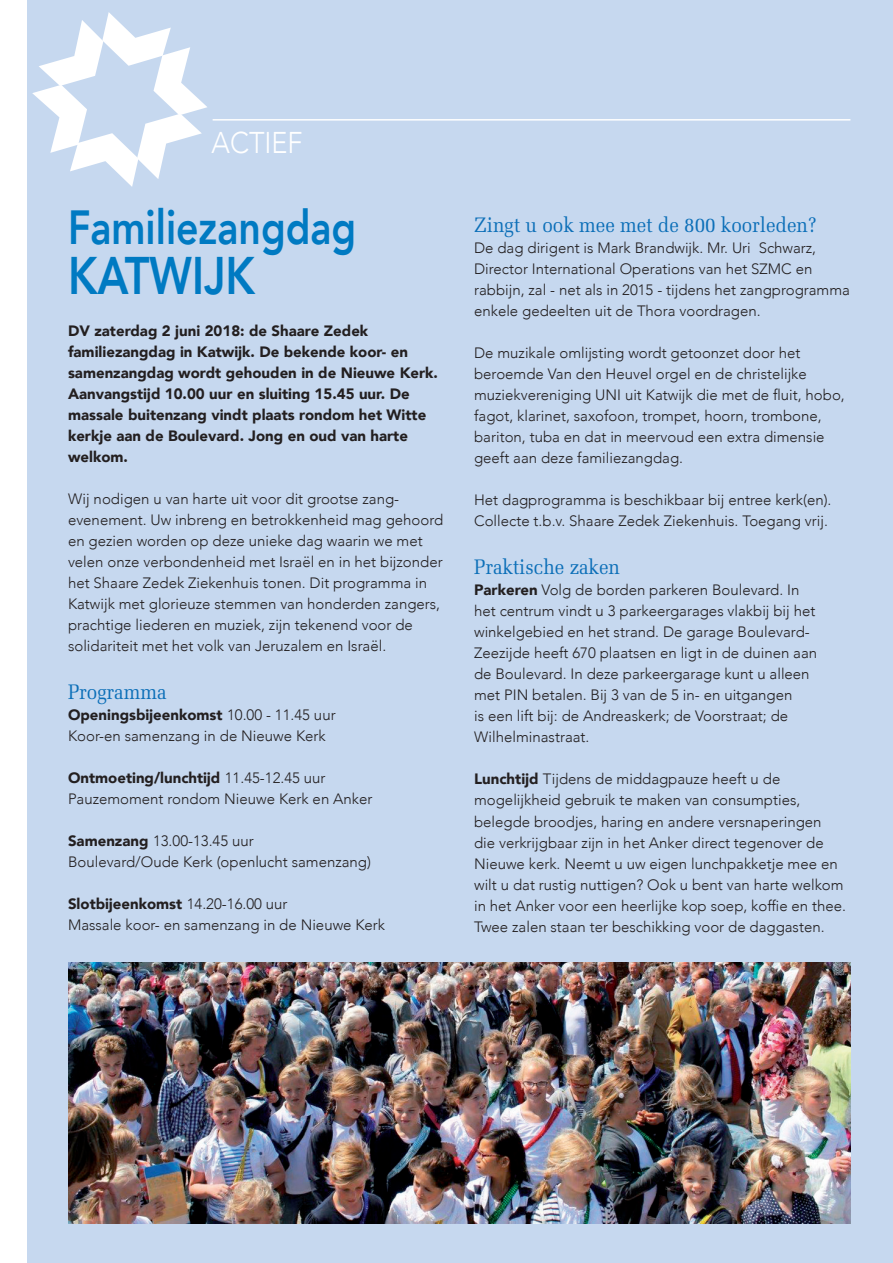
<style>
.page{position:relative;width:893px;height:1263px;background:#fff}
.page>*{position:absolute;margin:0;border:0;box-sizing:border-box;transform-origin:0 0}
.t1{font:800 52.8px "Avenir";color:#007ac2;scale:.82 1}
.t2{font:800 47.85px "Avenir";color:#007ac2;scale:.82 1}
.t3{font:300 30px "Avenir";color:#fff;scale:.9 1}
.Normaal{font:21px "Melior";color:#0c6fb8;scale:.9 1}
.Normaal-2{font:300 15px/21px "Avenir";color:#231f20}
.Normaal-3{font:900 15px/21px "Avenir";color:#231f20}
.s1{font-weight:300}
.s2{font-weight:900}
</style>
<div class="page">
<div style="left:28px;top:0;width:865px;height:1263px;background:#c6d8ef"></div>
<svg style="left:32px;top:12px;width:175px;height:175px"></svg>
<hr style="left:213px;top:119px;width:637px;height:2px;background:#fff">
<img style="left:68px;top:962px;width:782px;height:261px">
<p class="t3" style="left:212px;top:125px;width:103px">ACTIEF</p>
<p class="t2" style="left:68px;top:190px;width:353px">Familiezangdag</p>
<p class="t1" style="left:68px;top:234px;width:230px">KATWIJK</p>
<p class="Normaal-3" style="left:68px;top:319px;width:371px">DV zaterdag 2 juni 2018: de Shaare Zedek familie-zangdag in Katwijk. De bekende koor- en samenzangdag wordt gehouden in de Nieuwe Kerk.<br>Aanvangstijd 10.00 uur en sluiting 15.45 uur. De massale buitenzang vindt plaats rondom het Witte kerkje aan de Boulevard. Jong en oud van harte welkom.</p>
<p class="Normaal-2" style="left:68px;top:488px;width:377px">Wij nodigen u van harte uit voor dit grootse zang&shy;evenement. Uw inbreng en betrokkenheid mag gehoord en gezien worden op deze unieke dag waarin we met velen onze verbondenheid met Israël en in het bijzonder het Shaare Zedek Ziekenhuis tonen. Dit programma in Katwijk met glorieuze stemmen van honderden zangers, prachtige liederen en muziek, zijn tekenend voor de solidariteit met het volk van Jeruzalem en Israël.</p>
<p class="Normaal" style="left:68px;top:679px;width:111px">Programma</p>
<p class="Normaal-3" style="left:68px;top:703px;width:269px">Openingsbijeenkomst <span class="s1">10.00 - 11.45 uur</span></p>
<p class="Normaal-2" style="left:68px;top:725px;width:259px">Koor-en samenzang in de Nieuwe Kerk</p>
<p class="Normaal-3" style="left:68px;top:766px;width:259px">Ontmoeting/lunchtijd <span class="s1">11.45-12.45 uur</span></p>
<p class="Normaal-2" style="left:68px;top:788px;width:306px">Pauzemoment rondom Nieuwe Kerk en Anker</p>
<p class="Normaal-2" style="left:68px;top:830px;width:187px"><span class="s2">Samenzang</span> 13.00-13.45 uur</p>
<p class="Normaal-2" style="left:68px;top:851px;width:304px">Boulevard/Oude Kerk (openlucht samenzang)</p>
<p class="Normaal-3" style="left:68px;top:892px;width:221px">Slotbijeenkomst <span class="s1">14.20-16.00 uur</span></p>
<p class="Normaal-2" style="left:68px;top:914px;width:319px">Massale koor- en samenzang in de Nieuwe Kerk</p>
<p class="Normaal" style="left:474px;top:212px;width:382px">Zingt u ook mee met de 800 koorleden?</p>
<p class="Normaal-2" style="left:474px;top:238px;width:377px">De dag dirigent is Mark Brandwijk. Mr. Uri Schwarz, Director International Operations van het SZMC en rabbijn, zal - net als in 2015 - tijdens het zangprogramma enkele gedeelten uit de Thora voordragen.</p>
<p class="Normaal-2" style="left:474px;top:343px;width:372px">De muzikale omlijsting wordt getoonzet door het beroemde Van den Heuvel orgel en de christelijke muziekvereniging UNI uit Katwijk die met de fluit, hobo, fagot, klarinet, saxofoon, trompet, hoorn, trombone, bariton, tuba en dat in meervoud een extra dimensie geeft aan deze familiezangdag.</p>
<p class="Normaal-2" style="left:474px;top:490px;width:359px">Het dagprogramma is beschikbaar bij entree kerk(en).<br>Collecte t.b.v. Shaare Zedek Ziekenhuis. Toegang vrij.</p>
<p class="Normaal" style="left:474px;top:554px;width:164px">Praktische zaken</p>
<p class="Normaal-2" style="left:474px;top:580px;width:345px"><span class="s2">Parkeren</span> Volg de borden parkeren Boulevard. In het centrum vindt u 3 parkeergarages vlakbij bij het winkelgebied en het strand. De garage Boulevard-Zeezijde heeft 670 plaatsen en ligt in de duinen aan</p>
<p class="Normaal-2" style="left:474px;top:664px;width:337px">de Boulevard. In deze parkeergarage kunt u alleen</p>
<p class="Normaal-2" style="left:474px;top:685px;width:320px">met PIN betalen. Bij 3 van de 5 in- en uitgangen is een lift bij: de Andreaskerk; de Voorstraat; de<br>Wilhelminastraat.</p>
<p class="Normaal-2" style="left:474px;top:769px;width:373px"><span class="s2">Lunchtijd</span> Tijdens de middagpauze heeft u de mogelijkheid gebruik te maken van consumpties, belegde broodjes, haring en andere versnaperingen die verkrijgbaar zijn in het Anker direct tegenover de Nieuwe kerk. Neemt u uw eigen lunchpakketje mee en wilt u dat rustig nuttigen? Ook u bent van harte welkom in het Anker voor een heerlijke kop soep, koffie en thee.<br>Twee zalen staan ter beschikking voor de daggasten.</p>
</div>
